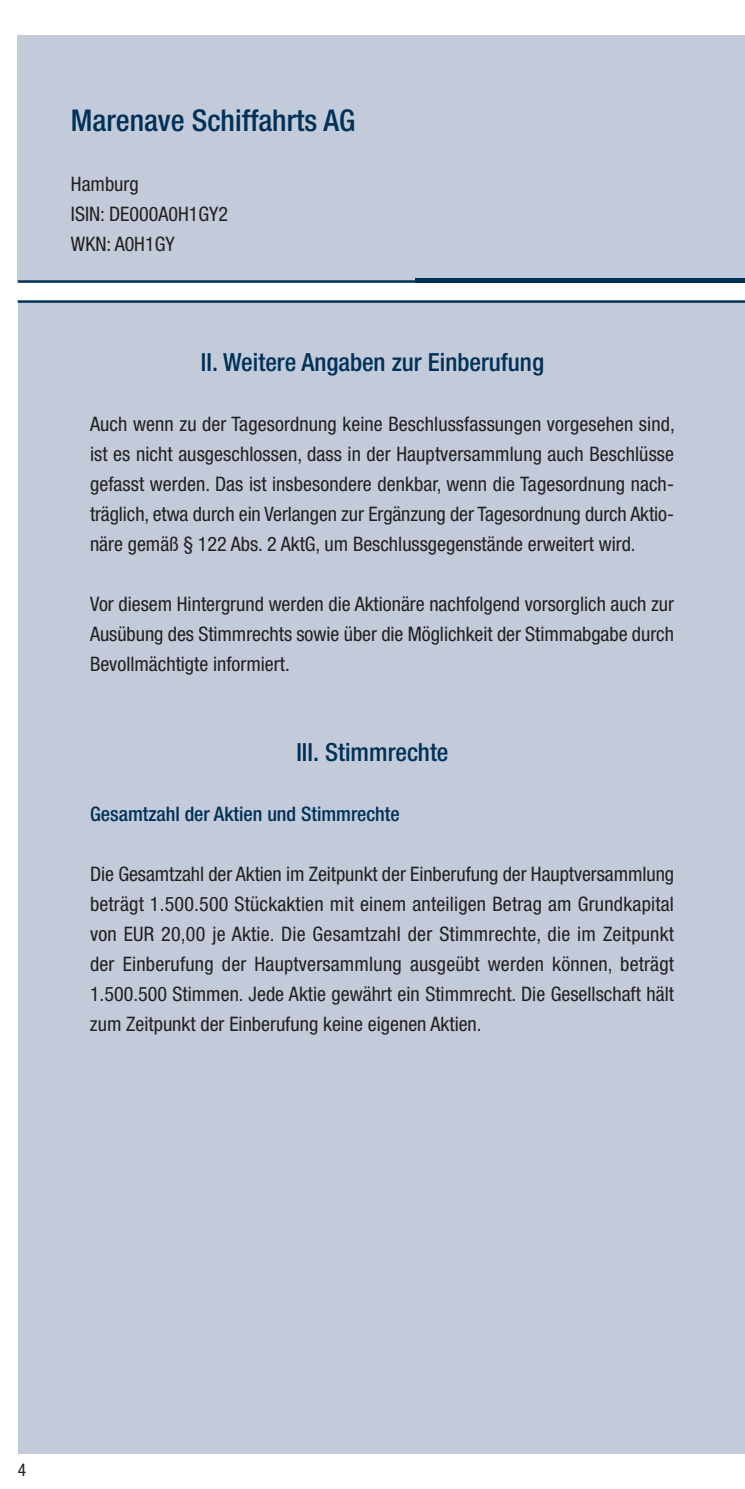
<style>
.page{position:relative;width:745px;height:1489px;background:#fff}
.page>*{position:absolute;margin:0;border:0;box-sizing:border-box;transform-origin:0 0}
.t1{font:500 condensed 30px "Helvetica Neue";color:#003158}
.t2{font:500 condensed 25px "Helvetica Neue";color:#003158}
.t3{font:condensed 20px/30px "Helvetica Neue";color:#231f20;text-align:justify}
.t4{font:500 condensed 20px "Helvetica Neue";color:#003158}
.t5{font:condensed 17.5px "Helvetica Neue";color:#231f20}
</style>
<div class="page">
<div style="left:18px;top:35px;width:726px;height:246px;background:#c3cbda"></div>
<div style="left:18px;top:301px;width:726px;height:1152px;background:#c3cbda"></div>
<hr style="left:18px;top:300px;width:726px;height:3px;background:#003158">
<hr style="left:18px;top:280px;width:726px;height:3px;background:#003158">
<hr style="left:415px;top:278px;width:329px;height:4px;background:#003158">
<h1 class="t1" style="left:71px;top:109px;width:285px">Marenave Schiffahrts AG</h1>
<p class="t3" style="left:71px;top:170px;width:158px;text-align:left">Hamburg<br>ISIN: DE000A0H1GY2<br>WKN: A0H1GY</p>
<p class="t2" style="left:201px;top:353px;width:344px">II. Weitere Angaben zur Einberufung</p>
<p class="t3" style="left:90px;top:410px;width:586px">Auch wenn zu der Tagesordnung keine Beschlussfassungen vorgesehen sind, ist es nicht ausgeschlossen, dass in der Hauptversammlung auch Beschlüsse gefasst werden. Das ist insbesondere denkbar, wenn die Tagesordnung nach&shy;träglich, etwa durch ein Verlangen zur Ergänzung der Tagesordnung durch Aktio&shy;näre gemäß § 122 Abs. 2 AktG, um Beschlussgegenstände erweitert wird.</p>
<p class="t3" style="left:90px;top:590px;width:585px">Vor diesem Hintergrund werden die Aktionäre nachfolgend vorsorglich auch zur Ausübung des Stimmrechts sowie über die Möglichkeit der Stimmabgabe durch Bevollmächtigte informiert.</p>
<p class="t2" style="left:296px;top:743px;width:153px">III. Stimmrechte</p>
<p class="t4" style="left:90px;top:807px;width:311px">Gesamtzahl der Aktien und Stimmrechte</p>
<p class="t3" style="left:90px;top:860px;width:585px">Die Gesamtzahl der Aktien im Zeitpunkt der Einberufung der Hauptversammlung beträgt 1.500.500 Stückaktien mit einem anteiligen Betrag am Grundkapital von EUR 20,00 je Aktie. Die Gesamtzahl der Stimmrechte, die im Zeitpunkt der Einberufung der Hauptversammlung ausgeübt werden können, beträgt 1.500.500 Stimmen. Jede Aktie gewährt ein Stimmrecht. Die Gesellschaft hält zum Zeitpunkt der Einberufung keine eigenen Aktien.</p>
<p class="t5" style="left:18px;top:1462px;width:10px">4</p>
</div>
